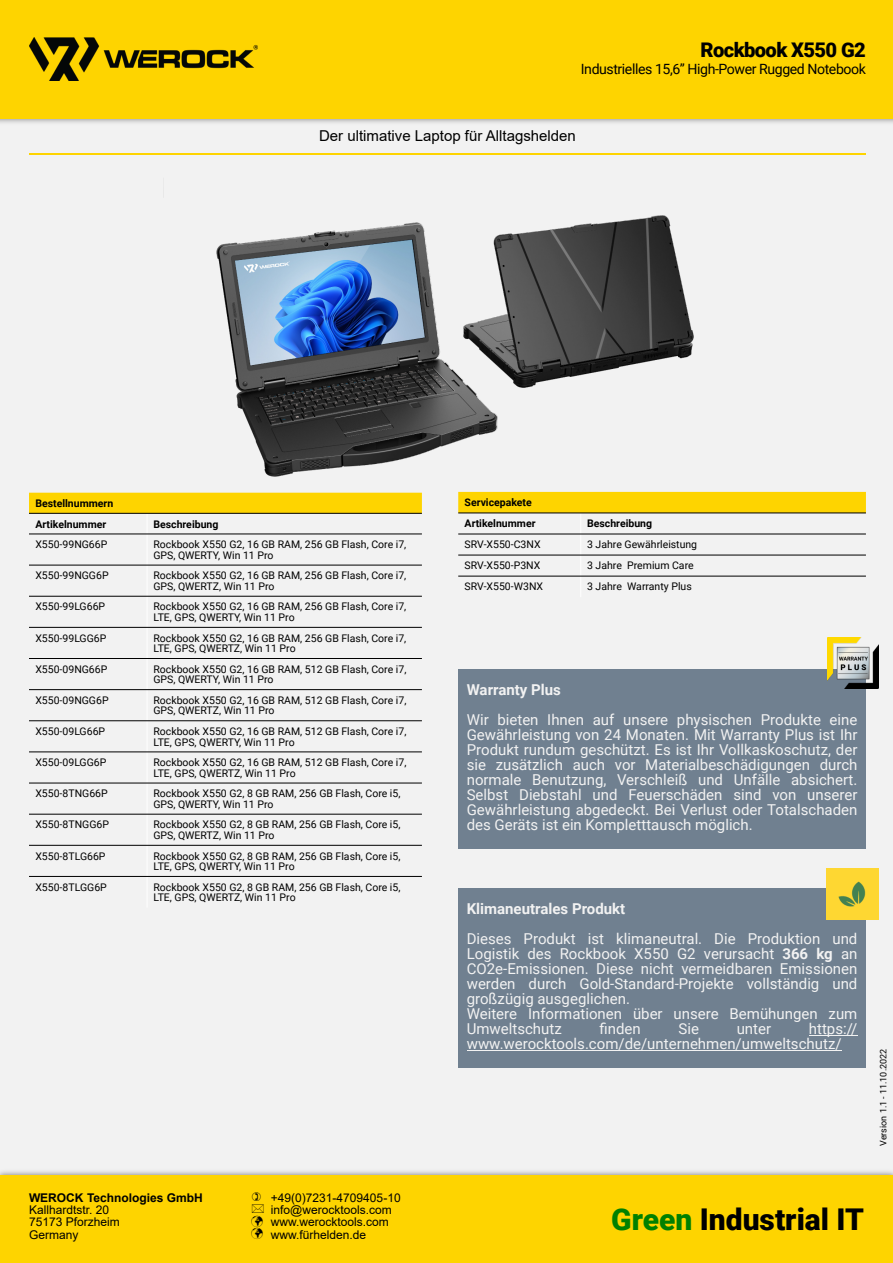
<style>
.page{position:relative;width:893px;height:1263px;background:#fff}
.page>*{position:absolute;margin:0;border:0;box-sizing:border-box;transform-origin:0 0}
.t1{font:900 30px "Roboto";color:#000}
.t2{font:900 20.1px "Roboto";letter-spacing:-.03em;color:#000}
.t3{font:15px/15px "Roboto";color:#f2f2f2}
.t4{font:15px "Arial";color:#000}
.t5{font:700 15px "Roboto";color:#f2f2f2}
.t6{font:14.1px "Roboto";letter-spacing:-.03em;color:#000}
.t7{font:12px/12.5px "Arial";color:#000}
.t8{font:700 12px "Arial";color:#000}
.t9{font:10.5px/10.5px "Roboto";color:#000}
.t10{font:700 10.5px/21px "Roboto";color:#000}
.t11{font:9px "Roboto";color:#000}
.s1{font-weight:700}
.s2{color:#008000}
</style>
<div class="page">
<div style="left:0;top:107px;width:893px;height:1150px;background:#f2f2f2"></div>
<div style="left:0;top:1175px;width:893px;height:88px;background:#fed400"></div>
<img style="left:0;top:118px;width:893px;height:5px">
<div style="left:0;top:0;width:893px;height:118px;background:#fed400"></div>
<hr style="left:29px;top:153px;width:837px;height:1px;background:#fed400">
<img style="left:29px;top:37px;width:228px;height:43px">
<div style="left:458px;top:492px;width:408px;height:21px;background:#fed400"></div>
<hr style="left:580px;top:513px;width:1px;height:84px;background:#fff">
<hr style="left:458px;top:513px;width:408px;height:1px;background:#000">
<hr style="left:458px;top:534px;width:408px;height:1px;background:#000">
<hr style="left:458px;top:555px;width:408px;height:1px;background:#000">
<hr style="left:458px;top:576px;width:408px;height:1px;background:#000">
<div style="left:29px;top:493px;width:393px;height:20px;background:#fed400"></div>
<hr style="left:147px;top:514px;width:1px;height:393px;background:#fff">
<hr style="left:29px;top:513px;width:393px;height:1px;background:#000">
<hr style="left:29px;top:534px;width:393px;height:1px;background:#000">
<hr style="left:29px;top:565px;width:393px;height:1px;background:#000">
<hr style="left:29px;top:596px;width:393px;height:1px;background:#000">
<hr style="left:29px;top:627px;width:393px;height:1px;background:#000">
<hr style="left:29px;top:658px;width:393px;height:1px;background:#000">
<hr style="left:29px;top:689px;width:393px;height:1px;background:#000">
<hr style="left:29px;top:720px;width:393px;height:1px;background:#000">
<hr style="left:29px;top:751px;width:393px;height:1px;background:#000">
<hr style="left:29px;top:783px;width:393px;height:1px;background:#000">
<hr style="left:29px;top:814px;width:393px;height:1px;background:#000">
<hr style="left:29px;top:845px;width:393px;height:1px;background:#000">
<hr style="left:29px;top:876px;width:393px;height:1px;background:#000">
<div style="left:458px;top:669px;width:408px;height:179px;background:#708090"></div>
<div style="left:458px;top:888px;width:408px;height:179px;background:#708090"></div>
<hr style="left:809px;top:1035px;width:48px;height:1px;background:#f2f2f2">
<hr style="left:467px;top:1050px;width:375px;height:1px;background:#f2f2f2">
<img style="left:827px;top:869px;width:51px;height:51px">
<img style="left:827px;top:637px;width:51px;height:52px">
<img style="left:162px;top:154px;width:569px;height:360px">
<h2 class="t2" style="left:701px;top:42px;width:167px">Rockbook X550 G2</h2>
<h3 class="t6" style="left:581px;top:64px;width:287px">Industrielles 15,6” High-Power Rugged Notebook</h3>
<h3 class="t4" style="left:319px;top:130px;width:258px">Der ultimative Laptop für Alltagshelden</h3>
<p class="t10" style="left:35px;top:494px;width:79px">Bestellnummern<br>Artikelnummer</p>
<p class="t10" style="left:153px;top:514px;width:66px">Beschreibung</p>
<p class="t9" style="left:35px;top:540px;width:74px">X550-99NG66P</p>
<p class="t9" style="left:153px;top:540px;width:254px">Rockbook X550 G2, 16 GB RAM, 256 GB Flash, Core i7,<br>GPS, QWERTY, Win 11 Pro</p>
<p class="t9" style="left:35px;top:571px;width:75px">X550-99NGG6P</p>
<p class="t9" style="left:153px;top:571px;width:254px">Rockbook X550 G2, 16 GB RAM, 256 GB Flash, Core i7,<br>GPS, QWERTZ, Win 11 Pro</p>
<p class="t9" style="left:35px;top:603px;width:71px">X550-99LG66P</p>
<p class="t9" style="left:153px;top:603px;width:254px">Rockbook X550 G2, 16 GB RAM, 256 GB Flash, Core i7,<br>LTE, GPS, QWERTY, Win 11 Pro</p>
<p class="t9" style="left:35px;top:634px;width:73px">X550-99LGG6P</p>
<p class="t9" style="left:153px;top:634px;width:254px">Rockbook X550 G2, 16 GB RAM, 256 GB Flash, Core i7,<br>LTE, GPS, QWERTZ, Win 11 Pro</p>
<p class="t9" style="left:35px;top:665px;width:74px">X550-09NG66P</p>
<p class="t9" style="left:153px;top:665px;width:254px">Rockbook X550 G2, 16 GB RAM, 512 GB Flash, Core i7,<br>GPS, QWERTY, Win 11 Pro</p>
<p class="t9" style="left:35px;top:696px;width:75px">X550-09NGG6P</p>
<p class="t9" style="left:153px;top:696px;width:254px">Rockbook X550 G2, 16 GB RAM, 512 GB Flash, Core i7,<br>GPS, QWERTZ, Win 11 Pro</p>
<p class="t9" style="left:35px;top:727px;width:71px">X550-09LG66P</p>
<p class="t9" style="left:153px;top:727px;width:254px">Rockbook X550 G2, 16 GB RAM, 512 GB Flash, Core i7,<br>LTE, GPS, QWERTY, Win 11 Pro</p>
<p class="t9" style="left:35px;top:758px;width:73px">X550-09LGG6P</p>
<p class="t9" style="left:153px;top:758px;width:254px">Rockbook X550 G2, 16 GB RAM, 512 GB Flash, Core i7,<br>LTE, GPS, QWERTZ, Win 11 Pro</p>
<p class="t9" style="left:35px;top:789px;width:74px">X550-8TNG66P</p>
<p class="t9" style="left:153px;top:789px;width:249px">Rockbook X550 G2, 8 GB RAM, 256 GB Flash, Core i5,<br>GPS, QWERTY, Win 11 Pro</p>
<p class="t9" style="left:35px;top:820px;width:75px">X550-8TNGG6P</p>
<p class="t9" style="left:153px;top:820px;width:249px">Rockbook X550 G2, 8 GB RAM, 256 GB Flash, Core i5,<br>GPS, QWERTZ, Win 11 Pro</p>
<p class="t9" style="left:35px;top:852px;width:72px">X550-8TLG66P</p>
<p class="t9" style="left:153px;top:852px;width:249px">Rockbook X550 G2, 8 GB RAM, 256 GB Flash, Core i5,<br>LTE, GPS, QWERTY, Win 11 Pro</p>
<p class="t9" style="left:35px;top:883px;width:73px">X550-8TLGG6P</p>
<p class="t9" style="left:153px;top:883px;width:249px">Rockbook X550 G2, 8 GB RAM, 256 GB Flash, Core i5,<br>LTE, GPS, QWERTZ, Win 11 Pro</p>
<p class="t8" style="left:29px;top:1193px;width:175px">WEROCK Technologies GmbH</p>
<p class="t7" style="left:29px;top:1205px;width:92px">Kallhardtstr. 20<br>75173 Pforzheim<br>Germany</p>
<p class="t7" style="left:271px;top:1192px;width:131px">+49(0)7231-4709405-10 info@werocktools.com www.werocktools.com www.fürhelden.de</p>
<p class="t10" style="left:465px;top:493px;width:72px">Servicepakete<br>Artikelnummer</p>
<p class="t10" style="left:587px;top:514px;width:66px">Beschreibung</p>
<p class="t9" style="left:465px;top:540px;width:78px">SRV-X550-C3NX</p>
<p class="t9" style="left:587px;top:540px;width:112px">3 Jahre Gewährleistung</p>
<p class="t9" style="left:465px;top:561px;width:77px">SRV-X550-P3NX</p>
<p class="t9" style="left:587px;top:561px;width:108px">3 Jahre Premium Care</p>
<p class="t9" style="left:465px;top:582px;width:80px">SRV-X550-W3NX</p>
<p class="t9" style="left:587px;top:582px;width:106px">3 Jahre Warranty Plus</p>
<h3 class="t5" style="left:467px;top:684px;width:96px">Warranty Plus</h3>
<p class="t3" style="left:467px;top:714px;width:392px;text-align:justify">Wir bieten Ihnen auf unsere physischen Produkte eine Gewährleistung von 24 Monaten. Mit Warranty Plus ist Ihr Produkt rundum geschützt. Es ist Ihr Vollkaskoschutz, der sie zusätzlich auch vor Materialbeschädigungen durch normale Benutzung, Verschleiß und Unfälle absichert.<br>Selbst Diebstahl und Feuerschäden sind von unserer Gewährleistung abgedeckt. Bei Verlust oder Totalschaden des Geräts ist ein Kompletttausch möglich.</p>
<h3 class="t5" style="left:467px;top:903px;width:160px">Klimaneutrales Produkt</h3>
<p class="t3" style="left:467px;top:933px;width:392px">Dieses Produkt ist klimaneutral. Die Produktion und Logistik des Rockbook X550 G2 verursacht <span class="s1">366 kg</span> an CO2e-Emissionen. Diese nicht vermeidbaren Emissionen werden durch Gold-Standard-Projekte vollständig und großzügig ausgeglichen.<br>Weitere Informationen über unsere Bemühungen zum Umweltschutz</p>
<h3 class="t3" style="left:599px;top:1023px;width:43px">finden</h3>
<h3 class="t3" style="left:678px;top:1023px;width:22px">Sie</h3>
<h3 class="t3" style="left:737px;top:1023px;width:36px">unter</h3>
<h3 class="t3" style="left:467px;top:1023px;width:392px;text-indent:342px">https:// www.werocktools.com/de/unternehmen/umweltschutz/</h3>
<p class="t11" style="left:880px;top:1146px;width:99px;rotate:-90deg">Version 1.1 - 11.10.2022</p>
<h1 class="t1" style="left:611px;top:1208px;width:254px"><span class="s2">Green</span> Industrial IT</h1>
</div>
